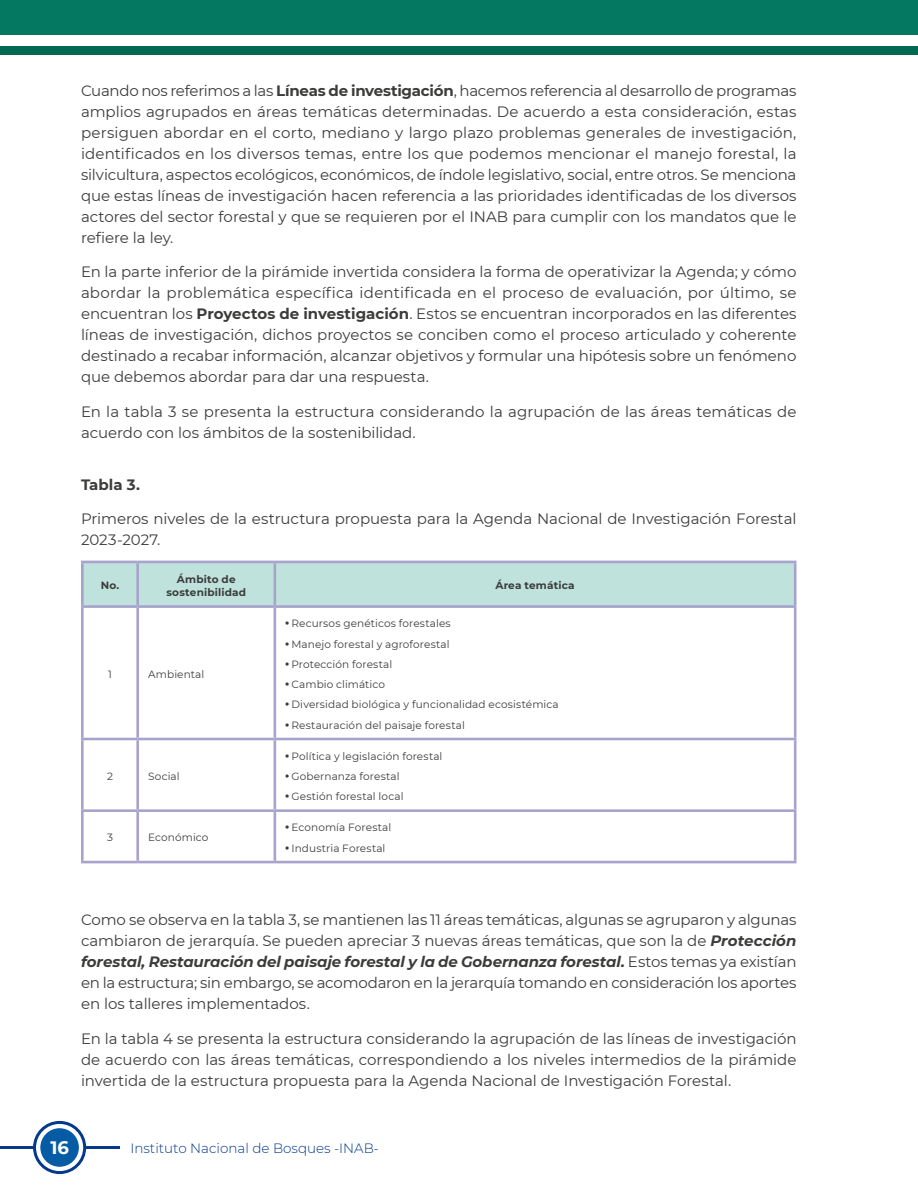
<style>
.page{position:relative;width:918px;height:1188px;background:#fff}
.page>*{position:absolute;margin:0;border:0;box-sizing:border-box;transform-origin:0 0}
.t1{font:700 18px "Montserrat";color:#fff}
.t2{font:15px/21px "Montserrat";color:#3c3c3b;text-align:justify}
.t3{font:700 15px "Montserrat";color:#3c3c3b}
.t4{font:300 13.5px "Montserrat";color:#05398c}
.t5{font:10.5px "Montserrat";letter-spacing:.01em;color:#3c3c3b}
.t6{font:700 10.5px/13.5px "Montserrat";letter-spacing:.015em;color:#3c3c3b;text-align:center}
.s1{font-weight:700}
.s2{font-family:"Helvetica LT Std";font-stretch:condensed}
.s3{font-weight:700;font-style:italic}
</style>
<div class="page">
<div style="left:0;top:0;width:918px;height:35px;background:#047861"></div>
<div style="left:0;top:46px;width:918px;height:9px;background:#036951"></div>
<hr style="left:0;top:1146px;width:35px;height:3px;background:#05398c">
<hr style="left:84px;top:1146px;width:36px;height:3px;background:#05398c">
<div style="left:40px;top:1128px;width:39px;height:39px;background:#055ca5;border-radius:50%"></div>
<div style="left:33px;top:1121px;width:53px;height:53px;border:3px solid #05398c;border-radius:50%"></div>
<div style="left:84px;top:563px;width:710px;height:42px;background:#bfe3dc"></div>
<hr style="left:81px;top:561px;width:57px;height:2px;background:#a7a3cc">
<hr style="left:81px;top:563px;width:3px;height:42px;background:#a7a3cc">
<hr style="left:138px;top:561px;width:137px;height:2px;background:#a7a3cc">
<hr style="left:136px;top:563px;width:3px;height:42px;background:#a7a3cc">
<hr style="left:275px;top:561px;width:522px;height:2px;background:#a7a3cc">
<hr style="left:274px;top:563px;width:2px;height:42px;background:#a7a3cc">
<hr style="left:794px;top:563px;width:2px;height:42px;background:#a7a3cc">
<hr style="left:81px;top:605px;width:57px;height:3px;background:#a7a3cc">
<hr style="left:81px;top:608px;width:3px;height:130px;background:#a7a3cc">
<hr style="left:138px;top:605px;width:137px;height:3px;background:#a7a3cc">
<hr style="left:136px;top:608px;width:3px;height:130px;background:#a7a3cc">
<hr style="left:275px;top:605px;width:522px;height:3px;background:#a7a3cc">
<hr style="left:274px;top:608px;width:2px;height:130px;background:#a7a3cc">
<hr style="left:794px;top:608px;width:2px;height:130px;background:#a7a3cc">
<hr style="left:81px;top:738px;width:57px;height:2px;background:#a7a3cc">
<hr style="left:81px;top:740px;width:3px;height:69px;background:#a7a3cc">
<hr style="left:138px;top:738px;width:137px;height:2px;background:#a7a3cc">
<hr style="left:136px;top:740px;width:3px;height:69px;background:#a7a3cc">
<hr style="left:275px;top:738px;width:522px;height:2px;background:#a7a3cc">
<hr style="left:274px;top:740px;width:2px;height:69px;background:#a7a3cc">
<hr style="left:794px;top:740px;width:2px;height:69px;background:#a7a3cc">
<hr style="left:81px;top:809px;width:57px;height:3px;background:#a7a3cc">
<hr style="left:81px;top:812px;width:3px;height:49px;background:#a7a3cc">
<hr style="left:138px;top:809px;width:137px;height:3px;background:#a7a3cc">
<hr style="left:136px;top:812px;width:3px;height:49px;background:#a7a3cc">
<hr style="left:275px;top:809px;width:522px;height:3px;background:#a7a3cc">
<hr style="left:274px;top:812px;width:2px;height:49px;background:#a7a3cc">
<hr style="left:794px;top:812px;width:2px;height:49px;background:#a7a3cc">
<hr style="left:81px;top:861px;width:57px;height:2px;background:#a7a3cc">
<hr style="left:138px;top:861px;width:137px;height:2px;background:#a7a3cc">
<hr style="left:275px;top:861px;width:522px;height:2px;background:#a7a3cc">
<p class="t2" style="left:81px;top:79px;width:717px">Cuando nos referimos a las <span class="s1">Líneas de investigación</span>, hacemos referencia al desarrollo de programas amplios agrupados en áreas temáticas determinadas. De acuerdo a esta consideración, estas persiguen abordar en el corto, mediano y largo plazo problemas generales de investigación, identificados en los diversos temas, entre los que podemos mencionar el manejo forestal, la silvicultura, aspectos ecológicos, económicos, de índole legislativo, social, entre otros. Se menciona que estas líneas de investigación hacen referencia a las prioridades identificadas de los diversos actores del sector forestal y que se requieren por el INAB para cumplir con los mandatos que le refiere la ley.</p>
<p class="t2" style="left:81px;top:261px;width:717px">En la parte inferior de la pirámide invertida considera la forma de operativizar la Agenda; y cómo abordar la problemática específica identificada en el proceso de evaluación, por último, se encuentran los <span class="s1">Proyectos de investigación</span>. Estos se encuentran incorporados en las diferentes líneas de investigación, dichos proyectos se conciben como el proceso articulado y coherente destinado a recabar información, alcanzar objetivos y formular una hipótesis sobre un fenómeno que debemos abordar para dar una respuesta.</p>
<p class="t2" style="left:81px;top:400px;width:717px">En la tabla 3 se presenta la estructura considerando la agrupación de las áreas temáticas de acuerdo con los ámbitos de la sostenibilidad.</p>
<p class="t3" style="left:81px;top:474px;width:61px">Tabla 3.</p>
<p class="t2" style="left:81px;top:508px;width:717px">Primeros niveles de la estructura propuesta para la Agenda Nacional de Investigación Forestal<br>2023-2027.</p>
<p class="t6" style="left:101px;top:578px;width:20px">No.</p>
<p class="t6" style="left:167px;top:572px;width:81px">Ámbito de sostenibilidad</p>
<p class="t6" style="left:495px;top:578px;width:81px">Área temática</p>
<p class="t5" style="left:108px;top:667px;width:5px">1</p>
<p class="t5" style="left:148px;top:667px;width:58px">Ambiental</p>
<p class="t5" style="left:107px;top:769px;width:7px">2</p>
<p class="t5" style="left:148px;top:769px;width:33px">Social</p>
<p class="t5" style="left:107px;top:831px;width:7px">3</p>
<p class="t5" style="left:148px;top:831px;width:62px">Económico</p>
<p class="t5" style="left:285px;top:616px;width:167px"><span class="s2">•</span> Recursos genéticos forestales</p>
<p class="t5" style="left:285px;top:637px;width:166px"><span class="s2">•</span> Manejo forestal y agroforestal</p>
<p class="t5" style="left:285px;top:657px;width:108px"><span class="s2">•</span> Protección forestal</p>
<p class="t5" style="left:285px;top:677px;width:101px"><span class="s2">•</span> Cambio climático</p>
<p class="t5" style="left:285px;top:697px;width:275px"><span class="s2">•</span> Diversidad biológica y funcionalidad ecosistémica</p>
<p class="t5" style="left:285px;top:718px;width:181px"><span class="s2">•</span> Restauración del paisaje forestal</p>
<p class="t5" style="left:285px;top:749px;width:159px"><span class="s2">•</span> Política y legislación forestal</p>
<p class="t5" style="left:285px;top:769px;width:116px"><span class="s2">•</span> Gobernanza forestal</p>
<p class="t5" style="left:285px;top:789px;width:120px"><span class="s2">•</span> Gestión forestal local</p>
<p class="t5" style="left:285px;top:820px;width:107px"><span class="s2">•</span> Economía Forestal</p>
<p class="t5" style="left:285px;top:841px;width:102px"><span class="s2">•</span> Industria Forestal</p>
<p class="t2" style="left:81px;top:909px;width:717px">Como se observa en la tabla 3, se mantienen las 11 áreas temáticas, algunas se agruparon y algunas cambiaron de jerarquía. Se pueden apreciar 3 nuevas áreas temáticas, que son la de <span class="s3">Protección forestal, Restauración del paisaje forestal y la de Gobernanza forestal.</span> Estos temas ya existían en la estructura; sin embargo, se acomodaron en la jerarquía tomando en consideración los aportes en los talleres implementados.</p>
<p class="t2" style="left:81px;top:1027px;width:717px">En la tabla 4 se presenta la estructura considerando la agrupación de las líneas de investigación de acuerdo con las áreas temáticas, correspondiendo a los niveles intermedios de la pirámide invertida de la estructura propuesta para la Agenda Nacional de Investigación Forestal.</p>
<p class="t1" style="left:50px;top:1134px;width:20px">16</p>
<p class="t4" style="left:130px;top:1139px;width:250px">Instituto Nacional de Bosques -INAB-</p>
</div>
